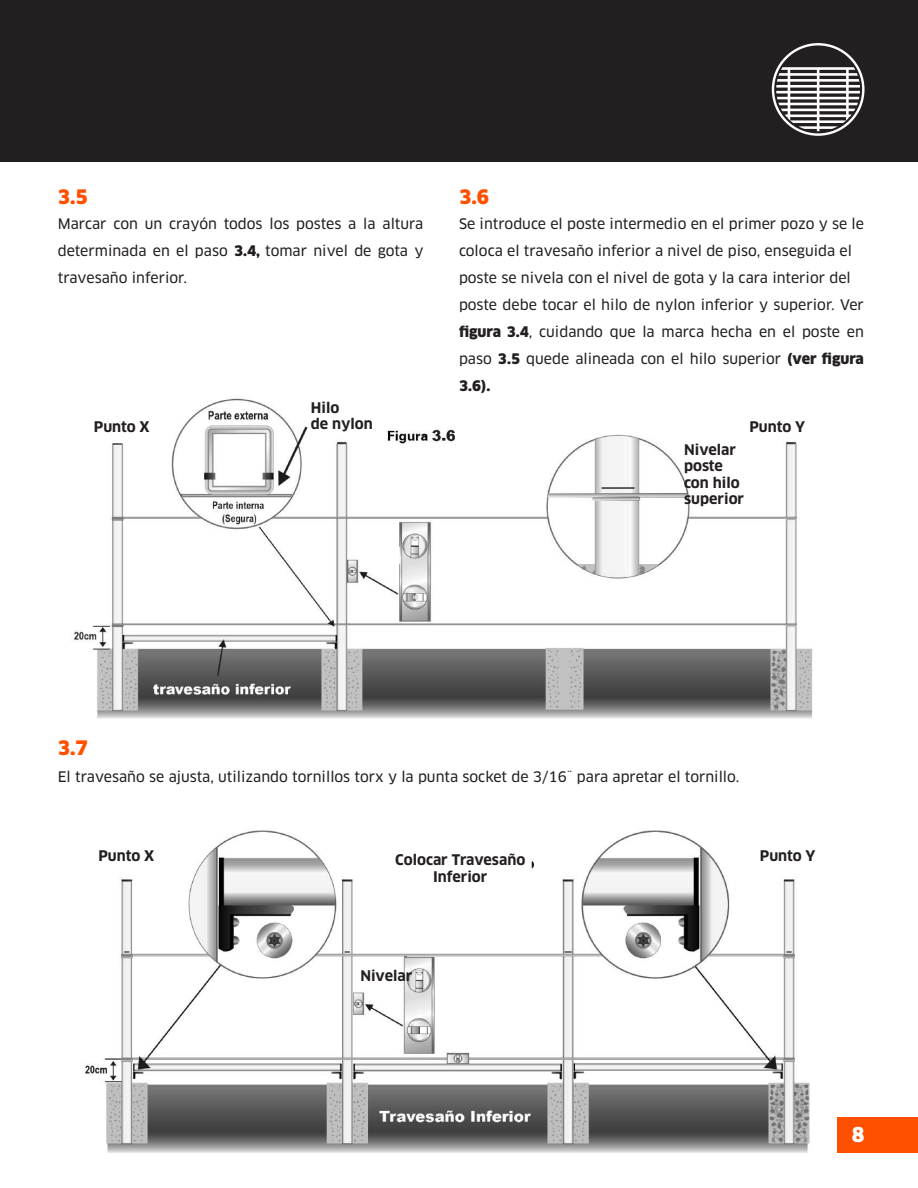
<style>
.page{position:relative;width:918px;height:1188px;background:#fff}
.page>*{position:absolute;margin:0;border:0;box-sizing:border-box;transform-origin:0 0}
.t1{font:900 19.95px "Clan OT";color:#fff}
.t2{font:900 19.5px "Clan OT";color:#ff5000}
.t3{font:14.25px/27px "Clan OT News";color:#231f20;text-align:justify}
.t4{font:700 14.25px/16.5px "Clan OT";color:#231f20}
.t5{font:900 14.25px "Clan OT";color:#231f20}
.s1{font-family:"Clan OT";font-weight:900}
</style>
<div class="page">
<img style="left:72px;top:398px;width:741px;height:321px">
<img style="left:85px;top:830px;width:725px;height:323px">
<div style="left:0;top:0;width:918px;height:162px;background:#231f20"></div>
<svg style="left:772px;top:43px;width:93px;height:93px"></svg>
<div style="left:837px;top:1117px;width:81px;height:36px;background:#ff5000"></div>
<h2 class="t2" style="left:58px;top:185px;width:32px">3.5</h2>
<p class="t3" style="left:58px;top:211px;width:367px">Marcar con un crayón todos los postes a la altura determinada en el paso <span class="s1">3.4,</span> tomar nivel de gota y travesaño inferior.</p>
<h2 class="t2" style="left:459px;top:185px;width:32px">3.6</h2>
<p class="t3" style="left:459px;top:211px;width:407px;text-align:left">Se introduce el poste intermedio en el primer pozo y se le coloca el travesaño inferior a nivel de piso, enseguida el poste se nivela con el nivel de gota y la cara interior del poste debe tocar el hilo de nylon inferior y superior. Ver <span class="s1">figura 3.4</span>, cuidando que la marca hecha en el poste en paso <span class="s1">3.5</span> quede alineada con el hilo superior <span class="s1">(ver figura</span></p>
<p class="t5" style="left:459px;top:378px;width:33px">3.6).</p>
<p class="t4" style="left:311px;top:399px;width:63px">Hilo<br>de nylon</p>
<p class="t4" style="left:94px;top:418px;width:57px">Punto X</p>
<p class="t4" style="left:749px;top:418px;width:57px">Punto Y</p>
<h2 class="t2" style="left:58px;top:736px;width:32px">3.7</h2>
<p class="t4" style="left:684px;top:442px;width:62px">Nivelar poste con hilo superior</p>
<p class="t3" style="left:58px;top:763px;width:683px">El travesaño se ajusta, utilizando tornillos torx y la punta socket de 3/16¨ para apretar el tornillo.</p>
<p class="t4" style="left:98px;top:847px;width:57px">Punto X</p>
<p class="t4" style="left:760px;top:847px;width:57px">Punto Y</p>
<p class="t4" style="left:395px;top:852px;width:132px;text-align:center">Colocar Travesaño<br>Inferior</p>
<p class="t4" style="left:360px;top:967px;width:53px">Nivelar</p>
<h1 class="t1" style="left:852px;top:1123px;width:14px">8</h1>
</div>
